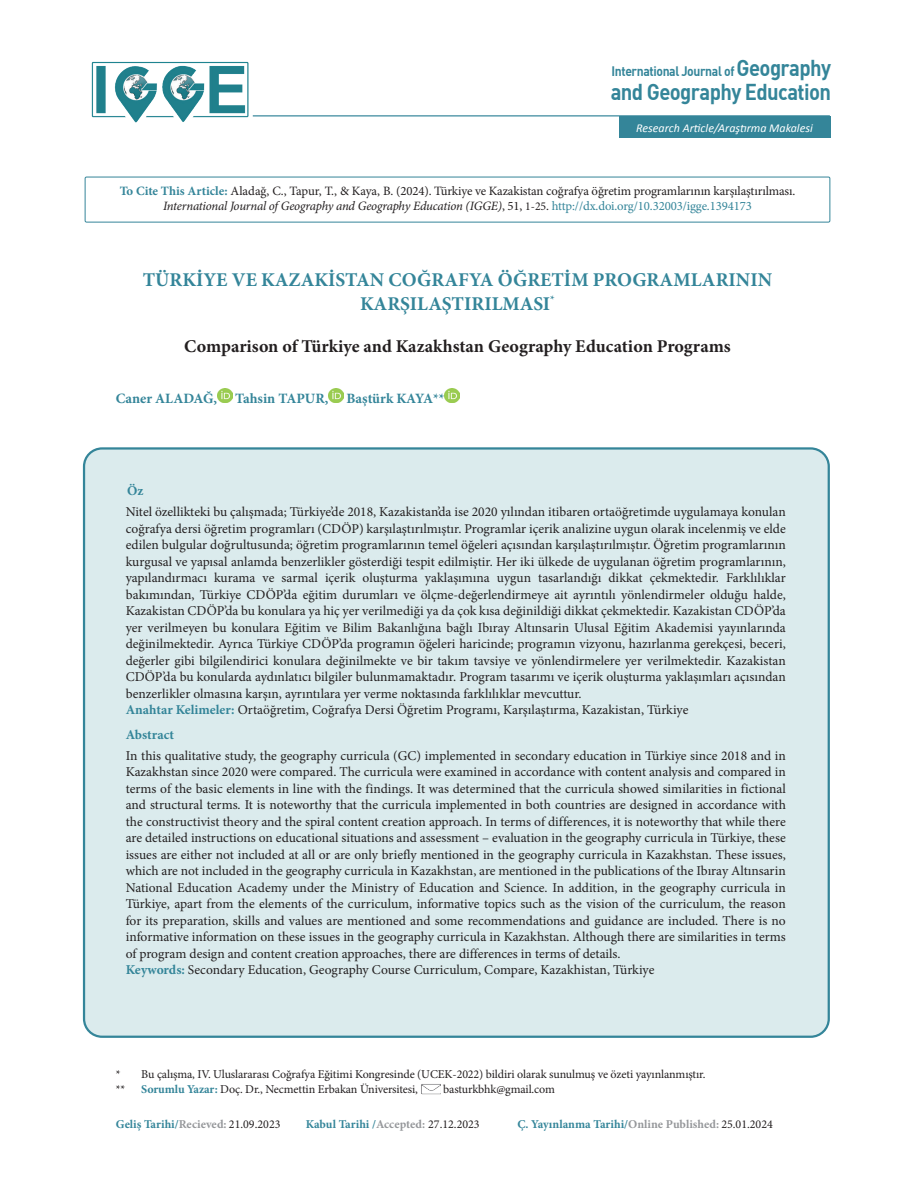
<style>
.page{position:relative;width:915px;height:1191px;background:#fff}
.page>*{position:absolute;margin:0;border:0;box-sizing:border-box;transform-origin:0 0}
.t1{font:700 22.5px "DI Nbek";letter-spacing:-.03em;color:#348599;scale:.9 1}
.t2{font:700 19.5px/24px "Minion Pro";color:#348599;text-align:center}
.t3{font:700 18px "Minion Pro";color:#231f20}
.t4{font:700 14.25px "Minion Pro";color:#348599}
.t5{font:13.5px/16.5px "Minion Pro";color:#231f20}
.t6{font:700 13.5px "DI Nbek";letter-spacing:-.03em;color:#348599;scale:.9 1}
.t7{font:700 13.5px "Minion Pro";color:#348599}
.t8{font:12.75px/15.3px "Minion Pro";letter-spacing:-.01em;color:#231f20;text-align:center}
.t9{font:12px/15px "Minion Pro";letter-spacing:-.01em;color:#231f20}
.t10{font:700 12px "Minion Pro";color:#348599}
.t11{font:italic 12px "Calibri";color:#fff}
.s1{font-size:22.5px}
.s2{font-weight:700;color:#348599}
.s3{font-style:italic}
.s4{font-size:12px}
.s5{color:#348599}
.s6{color:#95979a}
.s7{font-weight:400;color:#231f20}
</style>
<div class="page">
<div style="left:619px;top:116px;width:210px;height:22px;background:#348599"></div>
<hr style="left:253px;top:115px;width:576px;height:1px;background:#348599">
<img style="left:91px;top:61px;width:157px;height:62px">
<img style="left:421px;top:1084px;width:19px;height:10px">
<div style="left:85px;top:177px;width:745px;height:45px;border:1px solid #348599;border-radius:2px"></div>
<div style="left:84px;top:448px;width:744px;height:588px;background:#dbebed;border-radius:18px"></div>
<img style="left:217px;top:388px;width:15px;height:15px">
<img style="left:328px;top:388px;width:15px;height:15px">
<img style="left:444px;top:388px;width:15px;height:15px">
<p class="t6" style="left:611px;top:63px;width:245px">International Journal of <span class="s1">Geography</span></p>
<h1 class="t1" style="left:610px;top:77px;width:246px">and Geography Education</h1>
<p class="t11" style="left:636px;top:121px;width:178px">Research Article/Araştırma Makalesi</p>
<p class="t8" style="left:120px;top:183px;width:677px"><span class="s2">To Cite This Article:</span> Aladağ, C., Tapur, T., &amp; Kaya, B. (2024). Türkiye ve Kazakistan coğrafya öğretim programlarının karşılaştırılması.<br><span class="s3">International Journal of Geography and Geography Education (IGGE)</span>, 51, <span class="s4">1-25</span>. <span class="s5">http://dx.doi.org/10.32003/igge.1394173</span></p>
<h2 class="t2" style="left:143px;top:267px;width:630px">TÜRKİYE VE KAZAKİSTAN COĞRAFYA ÖĞRETİM PROGRAMLARININ<br>KARŞILAŞTIRILMASI<sup>*</sup></h2>
<h3 class="t3" style="left:184px;top:333px;width:548px">Comparison of Türkiye and Kazakhstan Geography Education Programs</h3>
<p class="t4" style="left:116px;top:388px;width:103px">Caner ALADAĞ,</p>
<p class="t4" style="left:235px;top:388px;width:95px">Tahsin TAPUR,</p>
<p class="t4" style="left:346px;top:388px;width:100px">Baştürk KAYA**</p>
<p class="t7" style="left:127px;top:481px;width:18px">Öz</p>
<p class="t5" style="left:126px;top:503px;width:661px">Nitel özellikteki bu çalışmada; Türkiye’de 2018, Kazakistan’da ise 2020 yılından itibaren ortaöğretimde uygulamaya konulan coğrafya dersi öğretim programları (CDÖP) karşılaştırılmıştır. Programlar içerik analizine uygun olarak incelenmiş ve elde edilen bulgular doğrultusunda; öğretim programlarının temel öğeleri açısından karşılaştırılmıştır. Öğretim programlarının kurgusal ve yapısal anlamda benzerlikler gösterdiği tespit edilmiştir. Her iki ülkede de uygulanan öğretim programlarının, yapılandırmacı kurama ve sarmal içerik oluşturma yaklaşımına uygun tasarlandığı dikkat çekmektedir. Farklılıklar bakımından, Türkiye CDÖP’da eğitim durumları ve ölçme-değerlendirmeye ait ayrıntılı yönlendirmeler olduğu halde, Kazakistan CDÖP’da bu konulara ya hiç yer verilmediği ya da çok kısa değinildiği dikkat çekmektedir. Kazakistan CDÖP’da yer verilmeyen bu konulara Eğitim ve Bilim Bakanlığına bağlı Ibıray Altınsarin Ulusal Eğitim Akademisi yayınlarında değinilmektedir. Ayrıca Türkiye CDÖP’da programın öğeleri haricinde; programın vizyonu, hazırlanma gerekçesi, beceri, değerler gibi bilgilendirici konulara değinilmekte ve bir takım tavsiye ve yönlendirmelere yer verilmektedir. Kazakistan CDÖP’da bu konularda aydınlatıcı bilgiler bulunmamaktadır. Program tasarımı ve içerik oluşturma yaklaşımları açısından benzerlikler olmasına karşın, ayrıntılara yer verme noktasında farklılıklar mevcuttur.<br><span class="s2">Anahtar Kelimeler:</span> Ortaöğretim, Coğrafya Dersi Öğretim Programı, Karşılaştırma, Kazakistan, Türkiye</p>
<p class="t7" style="left:126px;top:725px;width:50px">Abstract</p>
<p class="t5" style="left:126px;top:747px;width:661px">In this qualitative study, the geography curricula (GC) implemented in secondary education in Türkiye since 2018 and in Kazakhstan since 2020 were compared. The curricula were examined in accordance with content analysis and compared in terms of the basic elements in line with the findings. It was determined that the curricula showed similarities in fictional and structural terms. It is noteworthy that the curricula implemented in both countries are designed in accordance with the constructivist theory and the spiral content creation approach. In terms of differences, it is noteworthy that while there are detailed instructions on educational situations and assessment – evaluation in the geography curricula in Türkiye, these issues are either not included at all or are only briefly mentioned in the geography curricula in Kazakhstan. These issues, which are not included in the geography curricula in Kazakhstan, are mentioned in the publications of the Ibıray Altınsarin National Education Academy under the Ministry of Education and Science. In addition, in the geography curricula in Türkiye, apart from the elements of the curriculum, informative topics such as the vision of the curriculum, the reason for its preparation, skills and values are mentioned and some recommendations and guidance are included. There is no informative information on these issues in the geography curricula in Kazakhstan. Although there are similarities in terms of program design and content creation approaches, there are differences in terms of details.<br><span class="s2">Keywords:</span> Secondary Education, Geography Course Curriculum, Compare, Kazakhistan, Türkiye</p>
<p class="t9" style="left:116px;top:1066px;width:591px">* Bu çalışma, IV. Uluslararası Coğrafya Eğitimi Kongresinde (UCEK-2022) bildiri olarak sunulmuş ve özeti yayınlanmıştır. **</p>
<p class="t9" style="left:141px;top:1081px;width:278px"><span class="s2">Sorumlu Yazar:</span> Doç. Dr., Necmettin Erbakan Üniversitesi,</p>
<p class="t9" style="left:443px;top:1081px;width:113px">basturkbhk@gmail.com</p>
<p class="t10" style="left:116px;top:1116px;width:166px">Geliş Tarihi/<span class="s6">Recieved:</span> <span class="s7">21.09.2023</span></p>
<p class="t10" style="left:306px;top:1116px;width:175px">Kabul Tarihi /<span class="s6">Accepted:</span> <span class="s7">27.12.2023</span></p>
<p class="t10" style="left:517px;top:1116px;width:257px">Ç. Yayınlanma Tarihi/<span class="s6">Online Published:</span> <span class="s7">25.01.2024</span></p>
</div>
